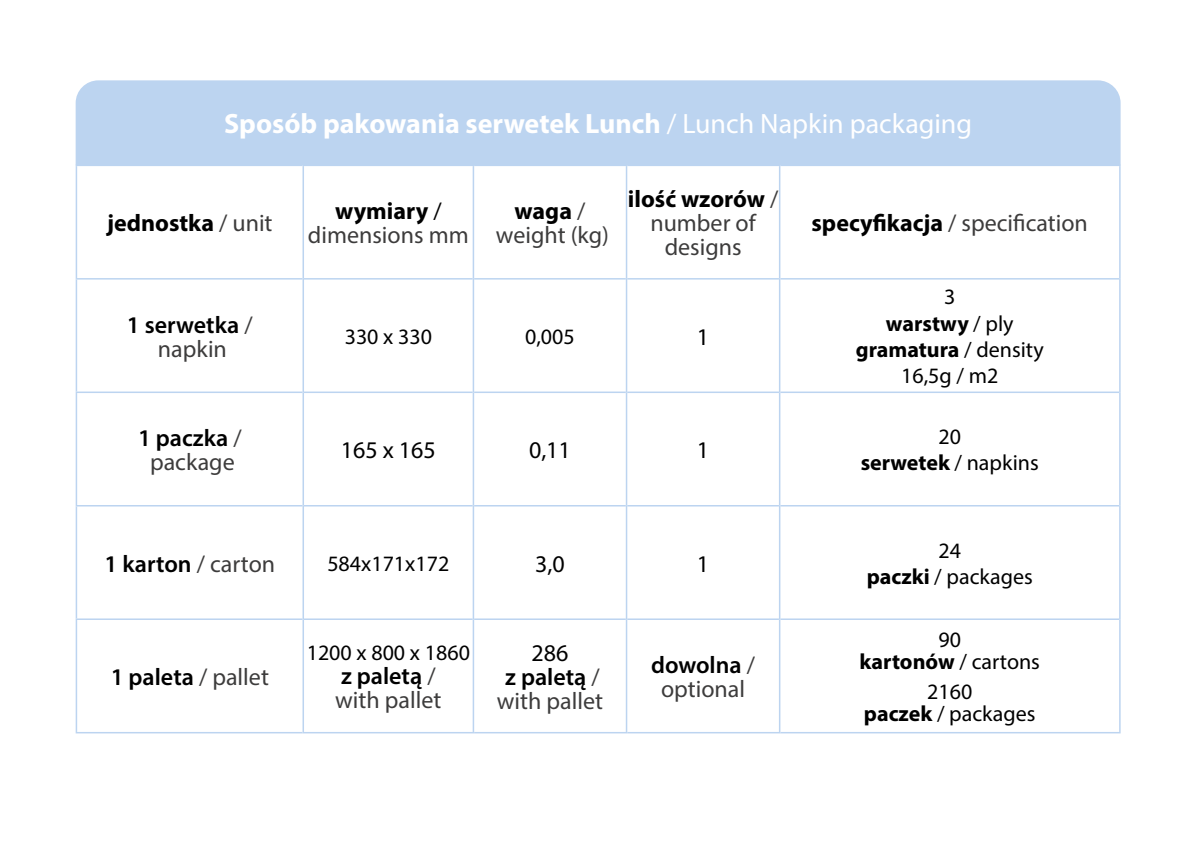
<style>
.page{position:relative;width:1191px;height:851px;background:#fff}
.page>*{position:absolute;margin:0;border:0;box-sizing:border-box;transform-origin:0 0}
.t1{font:700 28px "Myriad Pro";color:#fff}
.t2{font:24px/24px "Myriad Pro";color:#3d3c3c;text-align:center}
.t3{font:600 24px "Myriad Pro";color:#000}
.t4{font:700 24px "Myriad Pro";color:#000}
.t5{font:24px "Myriad Pro";color:#000}
.Normalny{font:22px "Myriad Pro";color:#000}
.Normalny-2{font:700 22px "Myriad Pro";color:#000}
.s1{font-weight:400}
.s2{font-weight:400;color:#3d3c3c}
.s3{font-weight:700;color:#000}
.s4{font-weight:600;color:#000}
.s5{font-weight:700}
</style>
<div class="page">
<div style="left:76px;top:80px;width:1044px;height:84px;background:#bcd4f0"></div>
<hr style="left:76px;top:164px;width:226px;height:2px;background:#bcd4f0">
<hr style="left:76px;top:166px;width:1px;height:112px;background:#bcd4f0">
<hr style="left:76px;top:278px;width:226px;height:1px;background:#bcd4f0">
<hr style="left:76px;top:279px;width:1px;height:112px;background:#bcd4f0">
<hr style="left:304px;top:278px;width:168px;height:1px;background:#bcd4f0">
<hr style="left:474px;top:278px;width:152px;height:1px;background:#bcd4f0">
<hr style="left:627px;top:278px;width:152px;height:1px;background:#bcd4f0">
<hr style="left:780px;top:278px;width:339px;height:1px;background:#bcd4f0">
<hr style="left:76px;top:391px;width:226px;height:2px;background:#bcd4f0">
<hr style="left:76px;top:393px;width:1px;height:112px;background:#bcd4f0">
<hr style="left:304px;top:391px;width:168px;height:2px;background:#bcd4f0">
<hr style="left:474px;top:391px;width:152px;height:2px;background:#bcd4f0">
<hr style="left:627px;top:391px;width:152px;height:2px;background:#bcd4f0">
<hr style="left:780px;top:391px;width:339px;height:2px;background:#bcd4f0">
<hr style="left:76px;top:505px;width:226px;height:1px;background:#bcd4f0">
<hr style="left:76px;top:506px;width:1px;height:112px;background:#bcd4f0">
<hr style="left:304px;top:505px;width:168px;height:1px;background:#bcd4f0">
<hr style="left:474px;top:505px;width:152px;height:1px;background:#bcd4f0">
<hr style="left:627px;top:505px;width:152px;height:1px;background:#bcd4f0">
<hr style="left:780px;top:505px;width:339px;height:1px;background:#bcd4f0">
<hr style="left:76px;top:618px;width:226px;height:2px;background:#bcd4f0">
<hr style="left:76px;top:620px;width:1px;height:111px;background:#bcd4f0">
<hr style="left:304px;top:618px;width:168px;height:2px;background:#bcd4f0">
<hr style="left:474px;top:618px;width:152px;height:2px;background:#bcd4f0">
<hr style="left:627px;top:618px;width:152px;height:2px;background:#bcd4f0">
<hr style="left:780px;top:618px;width:339px;height:2px;background:#bcd4f0">
<hr style="left:76px;top:731px;width:226px;height:2px;background:#bcd4f0">
<hr style="left:780px;top:164px;width:340px;height:2px;background:#bcd4f0">
<hr style="left:1119px;top:166px;width:1px;height:113px;background:#bcd4f0">
<hr style="left:1119px;top:279px;width:1px;height:113px;background:#bcd4f0">
<hr style="left:1119px;top:392px;width:1px;height:113px;background:#bcd4f0">
<hr style="left:1119px;top:505px;width:1px;height:114px;background:#bcd4f0">
<hr style="left:1119px;top:619px;width:1px;height:112px;background:#bcd4f0">
<hr style="left:780px;top:731px;width:340px;height:2px;background:#bcd4f0">
<hr style="left:627px;top:164px;width:153px;height:2px;background:#bcd4f0">
<hr style="left:779px;top:166px;width:1px;height:113px;background:#bcd4f0">
<hr style="left:779px;top:279px;width:1px;height:113px;background:#bcd4f0">
<hr style="left:779px;top:392px;width:1px;height:113px;background:#bcd4f0">
<hr style="left:779px;top:505px;width:1px;height:114px;background:#bcd4f0">
<hr style="left:779px;top:619px;width:1px;height:112px;background:#bcd4f0">
<hr style="left:627px;top:731px;width:153px;height:2px;background:#bcd4f0">
<hr style="left:474px;top:164px;width:153px;height:2px;background:#bcd4f0">
<hr style="left:626px;top:166px;width:1px;height:113px;background:#bcd4f0">
<hr style="left:626px;top:279px;width:1px;height:113px;background:#bcd4f0">
<hr style="left:626px;top:392px;width:1px;height:113px;background:#bcd4f0">
<hr style="left:626px;top:505px;width:1px;height:114px;background:#bcd4f0">
<hr style="left:626px;top:619px;width:1px;height:112px;background:#bcd4f0">
<hr style="left:474px;top:731px;width:153px;height:2px;background:#bcd4f0">
<hr style="left:302px;top:164px;width:172px;height:2px;background:#bcd4f0">
<hr style="left:302px;top:166px;width:2px;height:113px;background:#bcd4f0">
<hr style="left:472px;top:166px;width:2px;height:113px;background:#bcd4f0">
<hr style="left:302px;top:279px;width:2px;height:113px;background:#bcd4f0">
<hr style="left:472px;top:279px;width:2px;height:113px;background:#bcd4f0">
<hr style="left:302px;top:392px;width:2px;height:113px;background:#bcd4f0">
<hr style="left:472px;top:392px;width:2px;height:113px;background:#bcd4f0">
<hr style="left:302px;top:505px;width:2px;height:114px;background:#bcd4f0">
<hr style="left:472px;top:505px;width:2px;height:114px;background:#bcd4f0">
<hr style="left:302px;top:619px;width:2px;height:112px;background:#bcd4f0">
<hr style="left:472px;top:619px;width:2px;height:112px;background:#bcd4f0">
<hr style="left:302px;top:731px;width:172px;height:2px;background:#bcd4f0">
<p class="t1" style="left:224px;top:105px;width:749px">Sposób pakowania serwetek Lunch <span class="s1">/ Lunch Napkin packaging</span></p>
<p class="t4" style="left:107px;top:207px;width:167px">jednostka <span class="s2">/ unit</span></p>
<p class="t3" style="left:127px;top:309px;width:127px">1 serwetka <span class="s2">/</span></p>
<p class="t2" style="left:158px;top:336px;width:71px">napkin</p>
<p class="t3" style="left:138px;top:422px;width:105px">1 paczka <span class="s2">/</span></p>
<p class="t2" style="left:150px;top:449px;width:86px">package</p>
<p class="t4" style="left:335px;top:195px;width:108px">wymiary <span class="s1">/</span></p>
<p class="t2" style="left:308px;top:223px;width:162px">dimensions mm</p>
<p class="t4" style="left:514px;top:195px;width:72px">waga <span class="s2">/</span></p>
<p class="t2" style="left:496px;top:223px;width:115px">weight (kg)</p>
<p class="t4" style="left:628px;top:183px;width:152px">ilość wzorów <span class="s2">/</span></p>
<p class="t2" style="left:650px;top:211px;width:107px">number of designs</p>
<p class="t2" style="left:811px;top:211px;width:278px"><span class="s3">specyfikacja</span> / specification</p>
<p class="Normalny" style="left:345px;top:323px;width:89px">330 x 330</p>
<p class="Normalny" style="left:525px;top:323px;width:51px">0,005</p>
<p class="t5" style="left:697px;top:321px;width:14px">1</p>
<p class="t5" style="left:341px;top:435px;width:97px">165 x 165</p>
<p class="t5" style="left:529px;top:435px;width:43px">0,11</p>
<p class="t5" style="left:697px;top:435px;width:14px">1</p>
<p class="Normalny" style="left:944px;top:283px;width:13px">3</p>
<p class="Normalny-2" style="left:886px;top:309px;width:129px">warstwy <span class="s1">/ ply</span></p>
<p class="Normalny-2" style="left:856px;top:335px;width:189px">gramatura <span class="s1">/ density</span></p>
<p class="Normalny" style="left:901px;top:362px;width:99px">16,5g / m2</p>
<p class="Normalny" style="left:938px;top:423px;width:24px">20</p>
<p class="Normalny-2" style="left:860px;top:448px;width:180px">serwetek <span class="s1">/ napkins</span></p>
<p class="t3" style="left:104px;top:548px;width:172px">1 karton <span class="s2">/ carton</span></p>
<p class="Normalny" style="left:327px;top:549px;width:123px">584x171x172</p>
<p class="t5" style="left:535px;top:548px;width:31px">3,0</p>
<p class="t5" style="left:697px;top:548px;width:14px">1</p>
<p class="t3" style="left:111px;top:661px;width:160px">1 paleta <span class="s2">/ pallet</span></p>
<p class="Normalny" style="left:307px;top:639px;width:165px">1200 x 800 x 1860</p>
<p class="t3" style="left:341px;top:660px;width:96px">z paletą <span class="s2">/</span></p>
<p class="t2" style="left:335px;top:687px;width:108px">with pallet</p>
<p class="t5" style="left:531px;top:638px;width:38px">286</p>
<p class="t3" style="left:505px;top:661px;width:96px">z paletą <span class="s2">/</span></p>
<p class="t2" style="left:497px;top:688px;width:108px">with pallet</p>
<p class="t2" style="left:651px;top:652px;width:105px"><span class="s4">dowolna</span> / optional</p>
<p class="Normalny" style="left:938px;top:536px;width:24px">24</p>
<p class="Normalny" style="left:866px;top:563px;width:168px"><span class="s5">paczki</span> / packages</p>
<p class="Normalny" style="left:938px;top:626px;width:24px">90</p>
<p class="Normalny-2" style="left:859px;top:647px;width:182px">kartonów <span class="s1">/ cartons</span></p>
<p class="Normalny" style="left:927px;top:678px;width:47px">2160</p>
<p class="Normalny" style="left:864px;top:700px;width:173px"><span class="s5">paczek</span> / packages</p>
</div>
